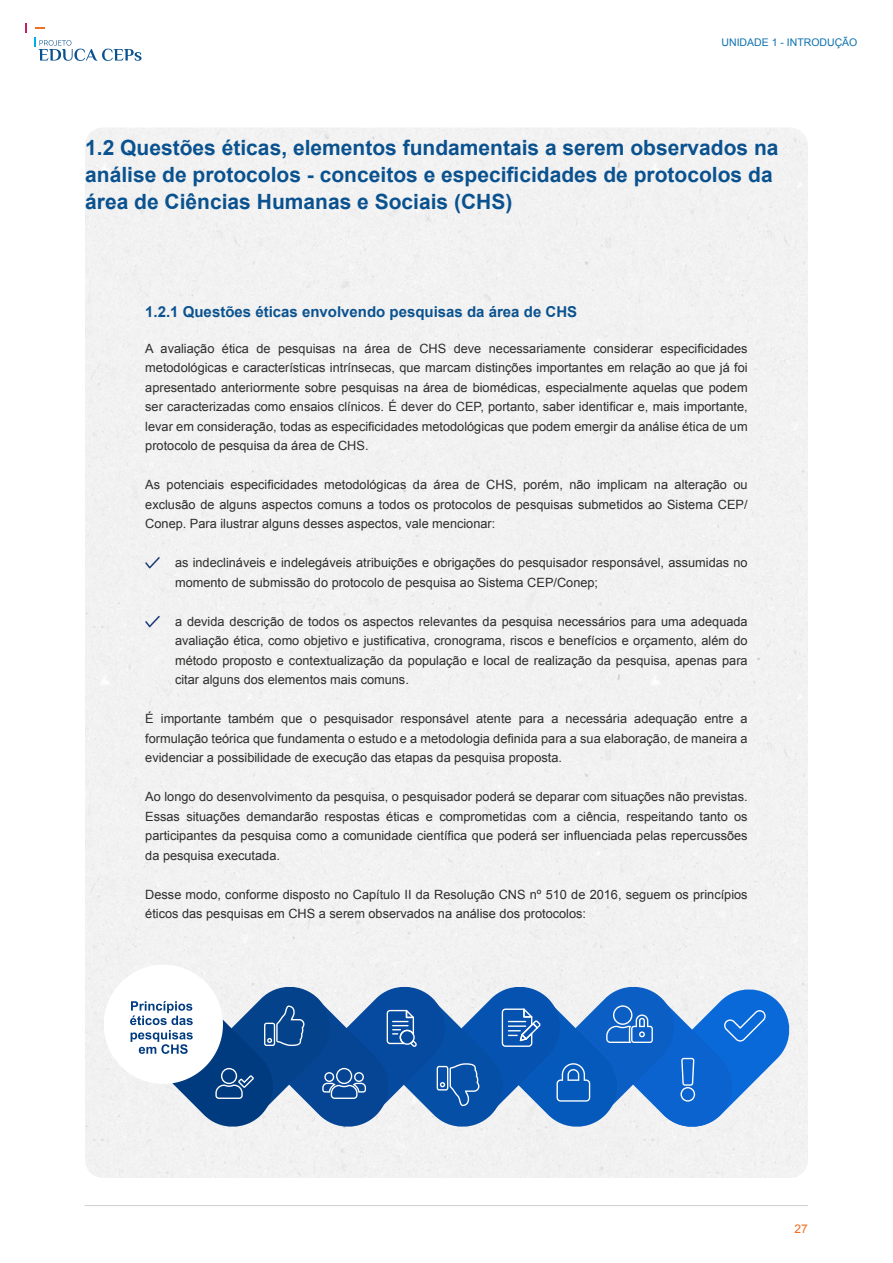
<style>
.page{position:relative;width:893px;height:1263px;background:#fff}
.page>*{position:absolute;margin:0;border:0;box-sizing:border-box;transform-origin:0 0}
.t1{font:700 21px/27px "Arial";color:#0a528f}
.t2{font:700 15px "Arial";color:#0a528f}
.t3{font:12.75px/19.5px "Arial";color:#2d2d2c;text-align:justify}
.t4{font:12px "Arial";color:#f27021}
.t5{font:10.5px "Arial";color:#0c71af}
</style>
<div class="page">
<div style="left:85px;top:635px;width:723px;height:543px;background:#f2f2f2"></div>
<hr style="left:85px;top:1205px;width:723px;height:1px;background:#d0d0d0">
<svg style="left:25px;top:24px;width:2px;height:9px"></svg>
<svg style="left:34px;top:38px;width:108px;height:23px"></svg>
<svg style="left:145px;top:616px;width:15px;height:11px"></svg>
<svg style="left:145px;top:557px;width:15px;height:11px"></svg>
<svg style="left:104px;top:965px;width:689px;height:165px"></svg>
<p class="t5" style="left:721px;top:36px;width:137px">UNIDADE 1 - INTRODUÇÃO</p>
<h1 class="t1" style="left:85px;top:134px;width:695px">1.2 Questões éticas, elementos fundamentais a serem observados na análise de protocolos - conceitos e especificidades de protocolos da área de Ciências Humanas e Sociais (CHS)</h1>
<p class="t2" style="left:145px;top:301px;width:433px">1.2.1 Questões éticas envolvendo pesquisas da área de CHS</p>
<p class="t3" style="left:145px;top:339px;width:604px">A avaliação ética de pesquisas na área de CHS deve necessariamente considerar especificidades metodológicas e características intrínsecas, que marcam distinções importantes em relação ao que já foi apresentado anteriormente sobre pesquisas na área de biomédicas, especialmente aquelas que podem ser caracterizadas como ensaios clínicos. É dever do CEP, portanto, saber identificar e, mais importante, levar em consideração, todas as especificidades metodológicas que podem emergir da análise ética de um protocolo de pesquisa da área de CHS.</p>
<p class="t3" style="left:145px;top:475px;width:604px">As potenciais especificidades metodológicas da área de CHS, porém, não implicam na alteração ou exclusão de alguns aspectos comuns a todos os protocolos de pesquisas submetidos ao Sistema CEP/ Conep. Para ilustrar alguns desses aspectos, vale mencionar:</p>
<p class="t3" style="left:175px;top:553px;width:574px">as indeclináveis e indelegáveis atribuições e obrigações do pesquisador responsável, assumidas no momento de submissão do protocolo de pesquisa ao Sistema CEP/Conep;</p>
<p class="t3" style="left:175px;top:612px;width:574px">a devida descrição de todos os aspectos relevantes da pesquisa necessários para uma adequada avaliação ética, como objetivo e justificativa, cronograma, riscos e benefícios e orçamento, além do método proposto e contextualização da população e local de realização da pesquisa, apenas para citar alguns dos elementos mais comuns.</p>
<p class="t3" style="left:145px;top:709px;width:604px">É importante também que o pesquisador responsável atente para a necessária adequação entre a formulação teórica que fundamenta o estudo e a metodologia definida para a sua elaboração, de maneira a evidenciar a possibilidade de execução das etapas da pesquisa proposta.</p>
<p class="t3" style="left:145px;top:787px;width:604px">Ao longo do desenvolvimento da pesquisa, o pesquisador poderá se deparar com situações não previstas.<br>Essas situações demandarão respostas éticas e comprometidas com a ciência, respeitando tanto os participantes da pesquisa como a comunidade científica que poderá ser influenciada pelas repercussões da pesquisa executada.</p>
<p class="t3" style="left:145px;top:885px;width:604px">Desse modo, conforme disposto no Capítulo II da Resolução CNS nº 510 de 2016, seguem os princípios éticos das pesquisas em CHS a serem observados na análise dos protocolos:</p>
<p class="t4" style="left:795px;top:1221px;width:15px">27</p>
</div>
